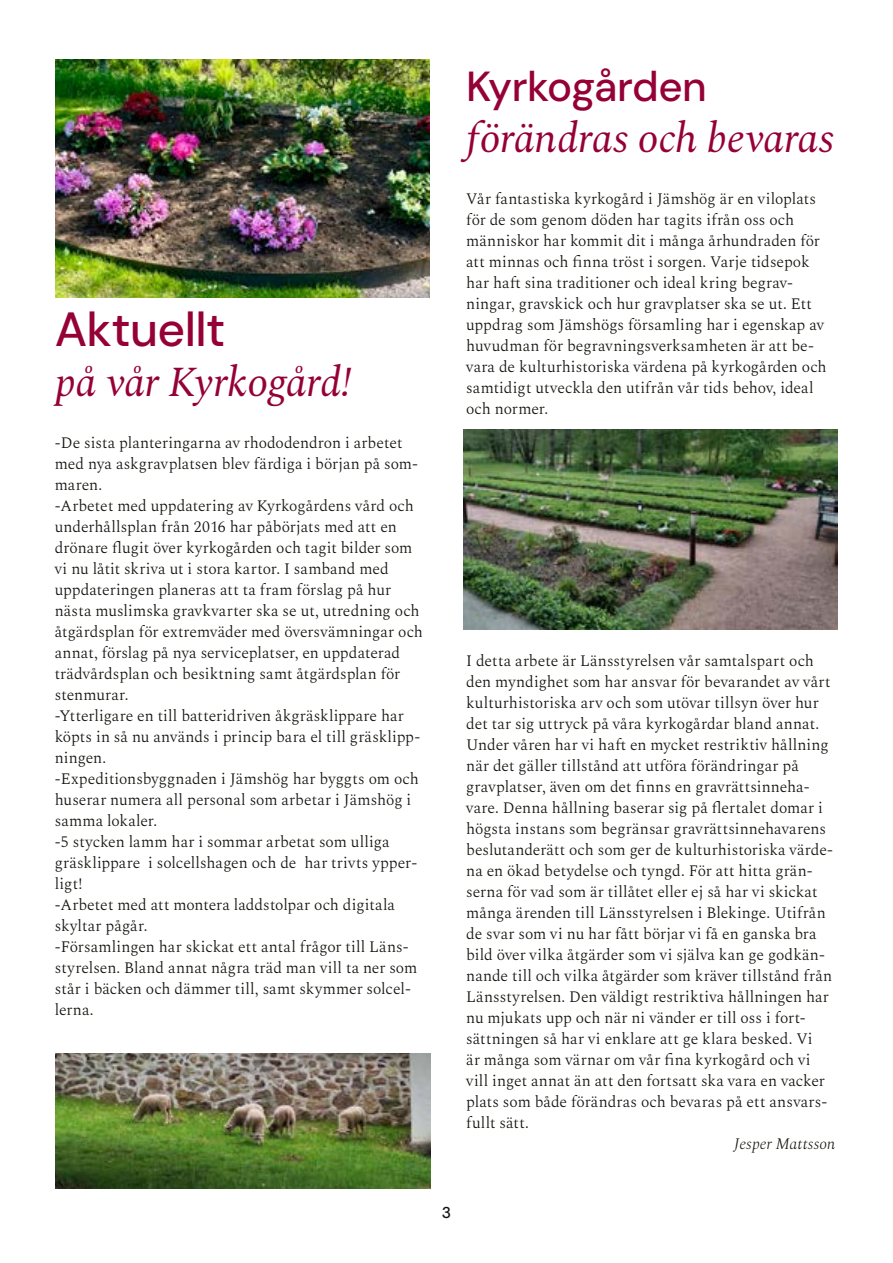
<style>
.page{position:relative;width:893px;height:1263px;background:#fff}
.page>*{position:absolute;margin:0;border:0;box-sizing:border-box;transform-origin:0 0}
.t1{font:500 48px "DM Sans 18 pt";letter-spacing:-.015em;color:#950036}
.t2{font:italic 42px/50.4px "Spectral";letter-spacing:-.01em;color:#950036}
.t3{font:300 15.75px/21px "Spectral";letter-spacing:.005em;color:#13120d}
.t4{font:italic 300 15.75px "Spectral";letter-spacing:.005em;color:#13120d}
.t5{font:500 15.75px "DM Sans 18 pt";color:#13120d}
.s1{font-family:"DM Sans 18 pt";font-weight:500;font-style:normal}
</style>
<div class="page">
<img style="left:56px;top:1053px;width:374px;height:135px">
<img style="left:463px;top:429px;width:375px;height:200px">
<img style="left:55px;top:60px;width:374px;height:237px">
<p class="t1" style="left:55px;top:299px;width:172px">Aktuellt</p>
<p class="t2" style="left:55px;top:354px;width:299px">på vår Kyrkogård!</p>
<p class="t3" style="left:55px;top:431px;width:365px">-De sista planteringarna av rhododendron i arbetet med nya askgravplatsen blev färdiga i början på som&shy;maren.</p>
<p class="t3" style="left:55px;top:494px;width:370px">-Arbetet med uppdatering av Kyrkogårdens vård och underhållsplan från 2016 har påbörjats med att en drönare flugit över kyrkogården och tagit bilder som vi nu låtit skriva ut i stora kartor. I samband med uppdateringen planeras att ta fram förslag på hur nästa muslimska gravkvarter ska se ut, utredning och åtgärdsplan för extremväder med översvämningar och annat, förslag på nya serviceplatser, en uppdaterad trädvårdsplan och besiktning samt åtgärdsplan för stenmurar.</p>
<p class="t3" style="left:55px;top:704px;width:367px">-Ytterligare en till batteridriven åkgräsklippare har köpts in så nu används i princip bara el till gräsklipp&shy;ningen.</p>
<p class="t3" style="left:55px;top:767px;width:365px">-Expeditionsbyggnaden i Jämshög har byggts om och huserar numera all personal som arbetar i Jämshög i samma lokaler.</p>
<p class="t3" style="left:55px;top:830px;width:364px">-5 stycken lamm har i sommar arbetat som ulliga gräsklippare i solcellshagen och de har trivts ypper&shy;ligt!</p>
<p class="t3" style="left:55px;top:893px;width:342px">-Arbetet med att montera laddstolpar och digitala skyltar pågår.</p>
<p class="t3" style="left:55px;top:935px;width:364px">-Församlingen har skickat ett antal frågor till Läns&shy;styrelsen. Bland annat några träd man vill ta ner som står i bäcken och dämmer till, samt skymmer solcel&shy;lerna.</p>
<p class="t2" style="left:466px;top:59px;width:369px"><span class="s1">Kyrkogården </span>förändras och bevaras</p>
<p class="t3" style="left:466px;top:187px;width:362px">Vår fantastiska kyrkogård i Jämshög är en viloplats för de som genom döden har tagits ifrån oss och människor har kommit dit i många århundraden för att minnas och finna tröst i sorgen. Varje tidsepok har haft sina traditioner och ideal kring begrav&shy;ningar, gravskick och hur gravplatser ska se ut. Ett uppdrag som Jämshögs församling har i egenskap av huvudman för begravningsverksamheten är att be&shy;vara de kulturhistoriska värdena på kyrkogården och samtidigt utveckla den utifrån vår tids behov, ideal och normer.</p>
<p class="t3" style="left:466px;top:649px;width:368px">I detta arbete är Länsstyrelsen vår samtalspart och den myndighet som har ansvar för bevarandet av vårt kulturhistoriska arv och som utövar tillsyn över hur det tar sig uttryck på våra kyrkogårdar bland annat.<br>Under våren har vi haft en mycket restriktiv hållning när det gäller tillstånd att utföra förändringar på gravplatser, även om det finns en gravrättsinneha&shy;vare. Denna hållning baserar sig på flertalet domar i högsta instans som begränsar gravrättsinnehavarens beslutanderätt och som ger de kulturhistoriska värde&shy;na en ökad betydelse och tyngd. För att hitta grän&shy;serna för vad som är tillåtet eller ej så har vi skickat många ärenden till Länsstyrelsen i Blekinge. Utifrån de svar som vi nu har fått börjar vi få en ganska bra bild över vilka åtgärder som vi själva kan ge godkän&shy;nande till och vilka åtgärder som kräver tillstånd från Länsstyrelsen. Den väldigt restriktiva hållningen har nu mjukats upp och när ni vänder er till oss i fort&shy;sättningen så har vi enklare att ge klara besked. Vi<br>är många som värnar om vår fina kyrkogård och vi vill inget annat än att den fortsatt ska vara en vacker plats som både förändras och bevaras på ett ansvars&shy;fullt sätt.</p>
<p class="t4" style="left:734px;top:1132px;width:102px">Jesper Mattsson</p>
<p class="t5" style="left:442px;top:1203px;width:11px">3</p>
</div>
